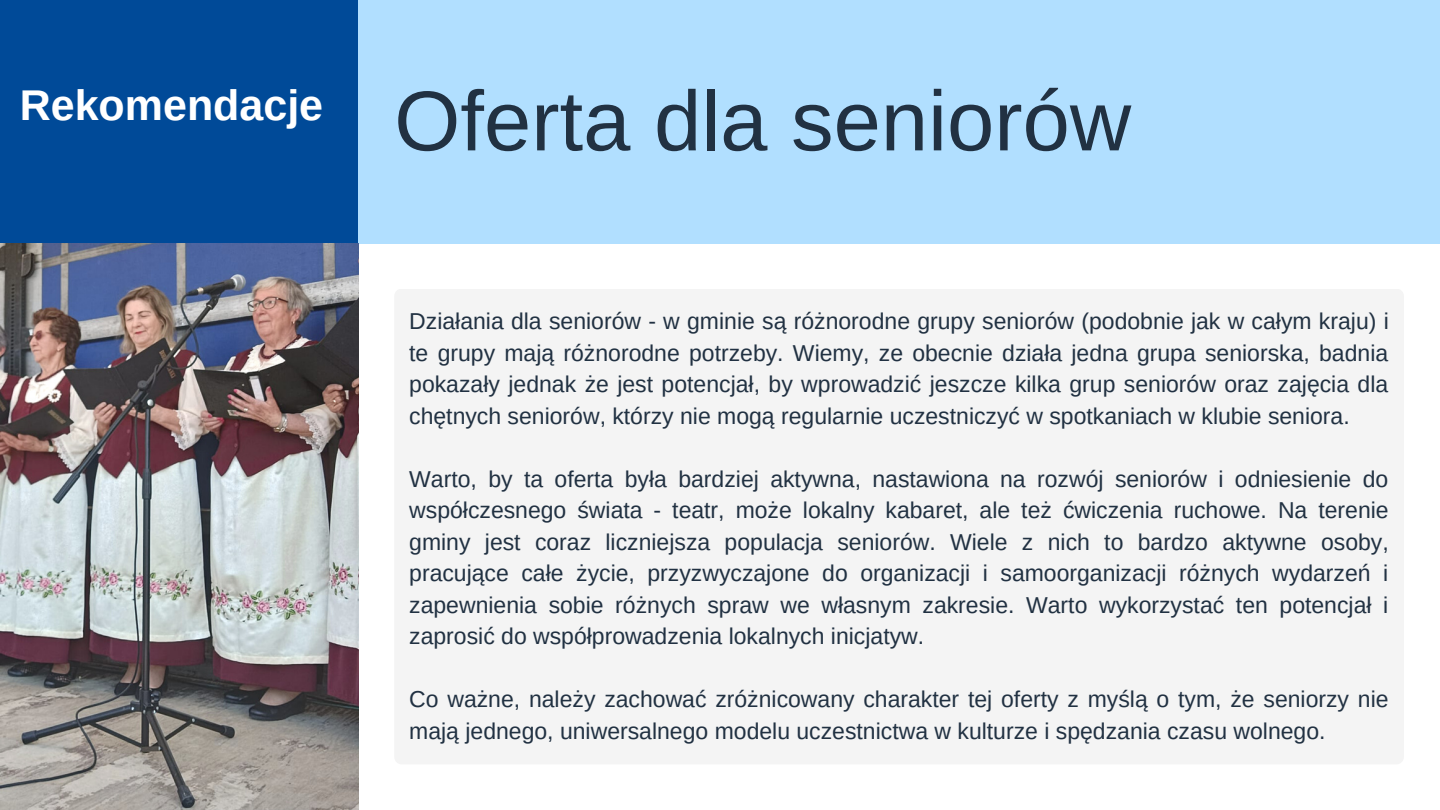
<style>
.page{position:relative;width:1440px;height:810px;background:#fff}
.page>*{position:absolute;margin:0;border:0;box-sizing:border-box;transform-origin:0 0}
.t1{font:85px "Arimo";color:#213142}
.t2{font:700 43px "Arimo";color:#fff}
.t3{font:23px/31.5px "Arimo";color:#213142;text-align:justify}
</style>
<div class="page">
<div style="left:0;top:0;width:378px;height:243px;background:#004a98"></div>
<div style="left:358px;top:0;width:1082px;height:243px;background:#b1dfff"></div>
<div style="left:394px;top:289px;width:1010px;height:475px;background:#f4f4f4;border-radius:7px"></div>
<img style="left:0;top:243px;width:358px;height:567px">
<p class="t2" style="left:20px;top:81px;width:305px">Rekomendacje</p>
<p class="t1" style="left:394px;top:73px;width:738px">Oferta dla seniorów</p>
<p class="t3" style="left:409px;top:305px;width:981px">Działania dla seniorów - w gminie są różnorodne grupy seniorów (podobnie jak w całym kraju) i te grupy mają różnorodne potrzeby. Wiemy, ze obecnie działa jedna grupa seniorska, badnia pokazały jednak że jest potencjał, by wprowadzić jeszcze kilka grup seniorów oraz zajęcia dla chętnych seniorów, którzy nie mogą regularnie uczestniczyć w spotkaniach w klubie seniora.</p>
<p class="t3" style="left:409px;top:463px;width:981px">Warto, by ta oferta była bardziej aktywna, nastawiona na rozwój seniorów i odniesienie do współczesnego świata - teatr, może lokalny kabaret, ale też ćwiczenia ruchowe. Na terenie gminy jest coraz liczniejsza populacja seniorów. Wiele z nich to bardzo aktywne osoby, pracujące całe życie, przyzwyczajone do organizacji i samoorganizacji różnych wydarzeń i zapewnienia sobie różnych spraw we własnym zakresie. Warto wykorzystać ten potencjał i zaprosić do współprowadzenia lokalnych inicjatyw.</p>
<p class="t3" style="left:409px;top:683px;width:981px">Co ważne, należy zachować zróżnicowany charakter tej oferty z myślą o tym, że seniorzy nie mają jednego, uniwersalnego modelu uczestnictwa w kulturze i spędzania czasu wolnego.</p>
</div>
